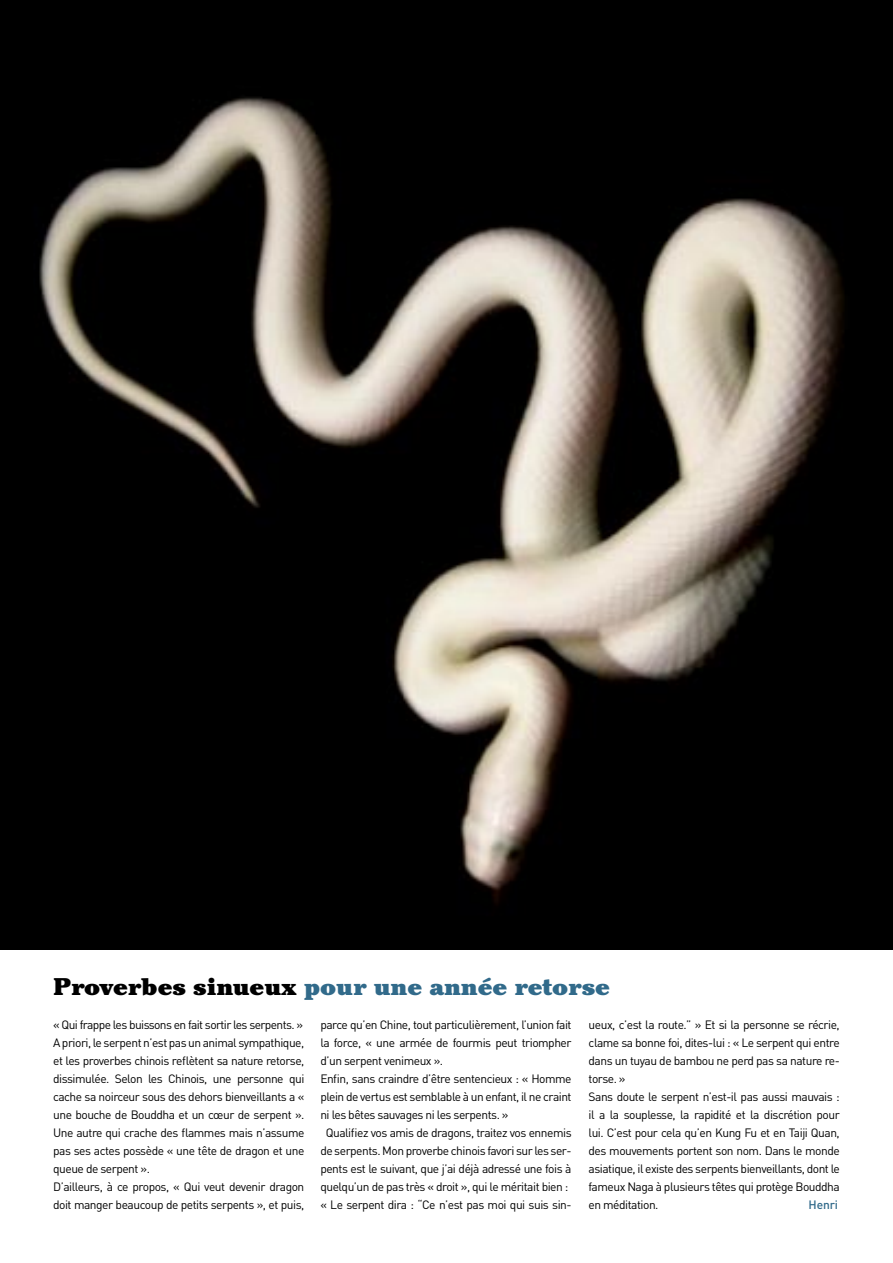
<style>
.page{position:relative;width:893px;height:1263px;background:#fff}
.page>*{position:absolute;margin:0;border:0;box-sizing:border-box;transform-origin:0 0}
.t1{font:900 24px "Cheltenham";color:#316a8a}
.t2{font:12px/18px "DIN";letter-spacing:-.04em;color:#000;text-align:justify}
.t3{font:500 12px "DIN";letter-spacing:-.01em;color:#316a8a}
.s1{color:#000}
</style>
<div class="page">
<img style="left:0;top:0;width:893px;height:950px">
<p class="t1" style="left:54px;top:972px;width:558px"><span class="s1">Proverbes sinueux</span> pour une année retorse</p>
<p class="t2" style="left:53px;top:1015px;width:252px">« Qui frappe les buissons en fait sortir les serpents. »</p>
<p class="t2" style="left:53px;top:1033px;width:253px">A priori, le serpent n’est pas un animal sympathique, et les proverbes chinois reflètent sa nature retorse, dissimulée. Selon les Chinois, une personne qui cache sa noirceur sous des dehors bienveillants a « une bouche de Bouddha et un cœur de serpent ».<br>Une autre qui crache des flammes mais n’assume pas ses actes possède « une tête de dragon et une queue de serpent ».</p>
<p class="t2" style="left:53px;top:1177px;width:253px">D’ailleurs, à ce propos, « Qui veut devenir dragon doit manger beaucoup de petits serpents », et puis,</p>
<p class="t2" style="left:589px;top:1015px;width:253px">ueux, c’est la route.” » Et si la personne se récrie, clame sa bonne foi, dites-lui : « Le serpent qui entre dans un tuyau de bambou ne perd pas sa nature re&shy;torse. »</p>
<p class="t2" style="left:589px;top:1087px;width:253px">Sans doute le serpent n’est-il pas aussi mauvais : il a la souplesse, la rapidité et la discrétion pour lui. C’est pour cela qu’en Kung Fu et en Taiji Quan, des mouvements portent son nom. Dans le monde asiatique, il existe des serpents bienveillants, dont le fameux Naga à plusieurs têtes qui protège Bouddha en méditation.</p>
<p class="t2" style="left:320px;top:1015px;width:253px">parce qu’en Chine, tout particulièrement, l’union fait la force, « une armée de fourmis peut triompher d’un serpent venimeux ».</p>
<p class="t2" style="left:320px;top:1069px;width:253px">Enfin, sans craindre d’être sentencieux : « Homme plein de vertus est semblable à un enfant, il ne craint ni les bêtes sauvages ni les serpents. »</p>
<p class="t2" style="left:320px;top:1123px;width:253px;text-align:center">Qualifiez vos amis de dragons, traitez vos ennemis de serpents. Mon proverbe chinois favori sur les ser&shy;pents est le suivant, que j’ai déjà adressé une fois à quelqu’un de pas très « droit », qui le méritait bien :</p>
<p class="t2" style="left:320px;top:1195px;width:253px">« Le serpent dira : “Ce n’est pas moi qui suis sin-</p>
<p class="t3" style="left:808px;top:1196px;width:31px">Henri</p>
</div>
